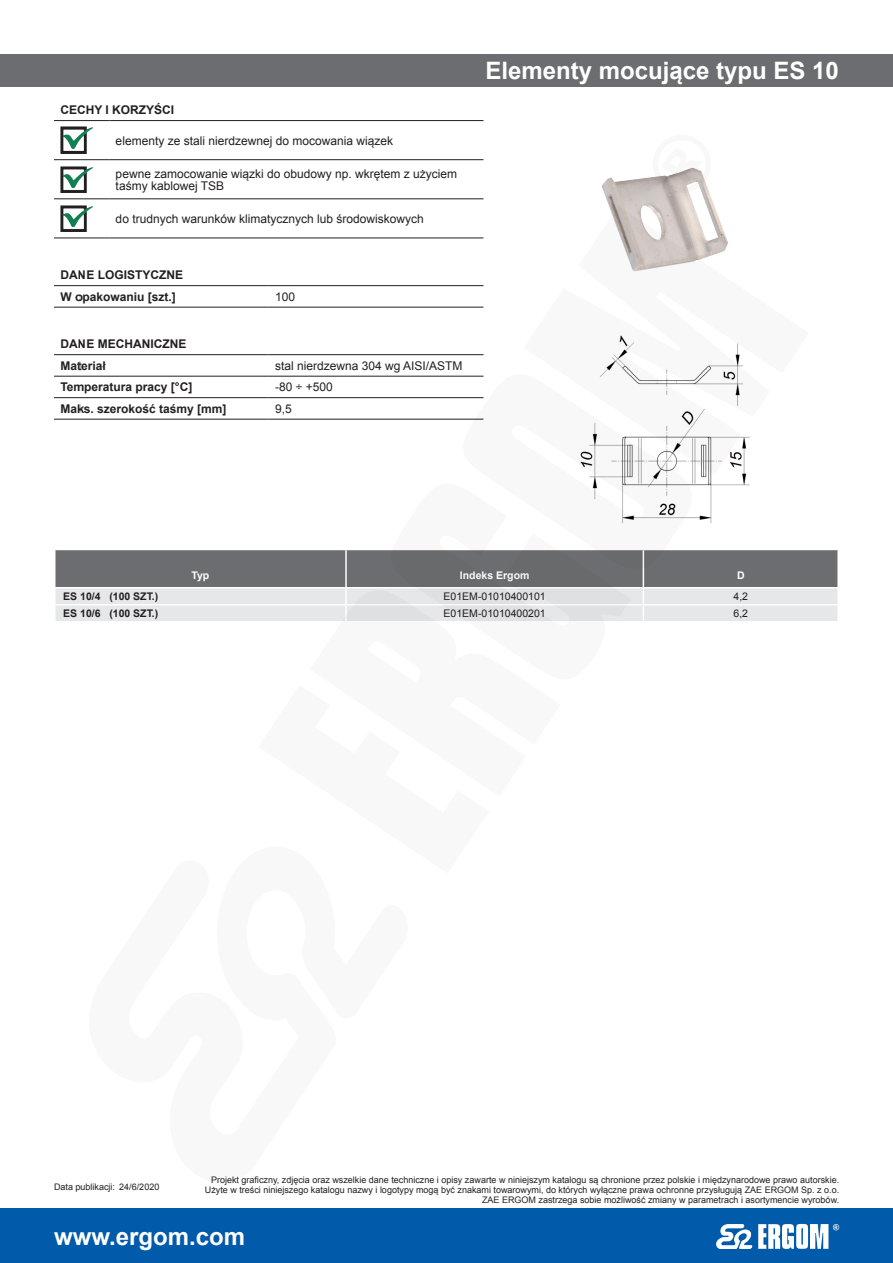
<style>
.page{position:relative;width:893px;height:1263px;background:#fff}
.page>*{position:absolute;margin:0;border:0;box-sizing:border-box;transform-origin:0 0}
.produkt-nazwa{font:700 24px "Arial";color:#fff}
.opis-body{font:12px/12px "Arial";color:#231f20}
.opis-body-bold{font:700 12px "Arial";color:#231f20}
.tabela-body{font:10.5px "Arial";color:#231f20}
.tabela-body-bold{font:700 10.5px "Arial";color:#231f20}
.tabela-naglowek{font:700 10.5px "Arial";color:#fff}
.t1{font:9px/9.8px "Arial";color:#231f20;text-align:right}
</style>
<div class="page">
<div style="left:0;top:1209px;width:893px;height:54px;background:#015aaa"></div>
<svg style="left:716px;top:1224px;width:123px;height:25px"></svg>
<div style="left:0;top:54px;width:893px;height:32px;background:#6c6d70"></div>
<img style="left:602px;top:168px;width:112px;height:38px">
<img style="left:694px;top:475px;width:56px;height:48px">
<hr style="left:54px;top:120px;width:55px;height:1px;background:#231f20">
<hr style="left:109px;top:120px;width:374px;height:1px;background:#231f20">
<hr style="left:54px;top:159px;width:55px;height:1px;background:#231f20">
<hr style="left:109px;top:159px;width:374px;height:1px;background:#231f20">
<hr style="left:54px;top:199px;width:55px;height:1px;background:#231f20">
<hr style="left:109px;top:199px;width:374px;height:1px;background:#231f20">
<hr style="left:54px;top:238px;width:55px;height:1px;background:#231f20">
<hr style="left:109px;top:238px;width:374px;height:1px;background:#231f20">
<img style="left:60px;top:127px;width:33px;height:26px">
<img style="left:60px;top:166px;width:33px;height:26px">
<img style="left:60px;top:205px;width:33px;height:27px">
<hr style="left:54px;top:285px;width:215px;height:1px;background:#231f20">
<hr style="left:269px;top:285px;width:214px;height:1px;background:#231f20">
<hr style="left:54px;top:307px;width:215px;height:1px;background:#231f20">
<hr style="left:269px;top:307px;width:214px;height:1px;background:#231f20">
<hr style="left:54px;top:354px;width:215px;height:1px;background:#231f20">
<hr style="left:269px;top:354px;width:214px;height:1px;background:#231f20">
<hr style="left:54px;top:376px;width:215px;height:1px;background:#231f20">
<hr style="left:269px;top:376px;width:214px;height:1px;background:#231f20">
<hr style="left:54px;top:397px;width:215px;height:1px;background:#231f20">
<hr style="left:269px;top:397px;width:214px;height:1px;background:#231f20">
<hr style="left:54px;top:419px;width:215px;height:1px;background:#231f20">
<hr style="left:269px;top:419px;width:214px;height:1px;background:#231f20">
<svg style="left:55px;top:550px;width:783px;height:71px;background:#a7a8ab"></svg>
<svg style="left:604px;top:206px;width:146px;height:269px"></svg>
<svg style="left:310px;top:579px;width:79px;height:42px;background:#cfd0d2"></svg>
<svg style="left:389px;top:550px;width:242px;height:71px;background:#bdbec0"></svg>
<svg style="left:463px;top:372px;width:231px;height:209px"></svg>
<p class="opis-body-bold" style="left:60px;top:102px;width:115px">CECHY I KORZYŚCI</p>
<p class="opis-body" style="left:116px;top:134px;width:279px">elementy ze stali nierdzewnej do mocowania wiązek</p>
<p class="opis-body" style="left:116px;top:168px;width:343px">pewne zamocowanie wiązki do obudowy np. wkrętem z użyciem taśmy kablowej TSB</p>
<p class="opis-body" style="left:116px;top:213px;width:310px">do trudnych warunków klimatycznych lub środowiskowych</p>
<p class="opis-body-bold" style="left:60px;top:267px;width:124px">DANE LOGISTYCZNE</p>
<p class="opis-body-bold" style="left:60px;top:289px;width:117px">W opakowaniu [szt.]</p>
<p class="opis-body" style="left:275px;top:291px;width:22px">100</p>
<p class="opis-body-bold" style="left:60px;top:336px;width:127px">DANE MECHANICZNE</p>
<p class="opis-body-bold" style="left:60px;top:358px;width:47px">Materiał</p>
<p class="opis-body" style="left:275px;top:360px;width:189px">stal nierdzewna 304 wg AISI/ASTM</p>
<p class="opis-body-bold" style="left:60px;top:379px;width:133px">Temperatura pracy [°C]</p>
<p class="opis-body" style="left:275px;top:381px;width:59px">-80 ÷ +500</p>
<p class="opis-body-bold" style="left:60px;top:401px;width:168px">Maks. szerokość taśmy [mm]</p>
<p class="opis-body" style="left:275px;top:403px;width:18px">9,5</p>
<p class="produkt-nazwa" style="left:485px;top:54px;width:355px">Elementy mocujące typu ES 10</p>
<p class="tabela-naglowek" style="left:191px;top:568px;width:19px">Typ</p>
<p class="tabela-naglowek" style="left:460px;top:568px;width:71px">Indeks Ergom</p>
<p class="tabela-naglowek" style="left:737px;top:568px;width:9px">D</p>
<p class="tabela-body-bold" style="left:63px;top:589px;width:97px">ES 10/4 (100 SZT.)</p>
<p class="tabela-body" style="left:444px;top:589px;width:104px">E01EM-01010400101</p>
<p class="tabela-body" style="left:733px;top:589px;width:16px">4,2</p>
<p class="tabela-body-bold" style="left:63px;top:606px;width:97px">ES 10/6 (100 SZT.)</p>
<p class="tabela-body" style="left:444px;top:606px;width:104px">E01EM-01010400201</p>
<p class="tabela-body" style="left:733px;top:606px;width:16px">6,2</p>
<p class="t1" style="left:54px;top:1182px;width:107px">Data publikacji: 24/6/2020</p>
<p class="t1" style="left:205px;top:1175px;width:636px">Projekt graficzny, zdjęcia oraz wszelkie dane techniczne i opisy zawarte w niniejszym katalogu są chronione przez polskie i międzynarodowe prawo autorskie.<br>Użyte w treści niniejszego katalogu nazwy i logotypy mogą być znakami towarowymi, do których wyłączne prawa ochronne przysługują ZAE ERGOM Sp. z o.o.<br>ZAE ERGOM zastrzega sobie możliwość zmiany w parametrach i asortymencie wyrobów.</p>
<h1 class="produkt-nazwa" style="left:54px;top:1220px;width:193px">www.ergom.com</h1>
</div>
